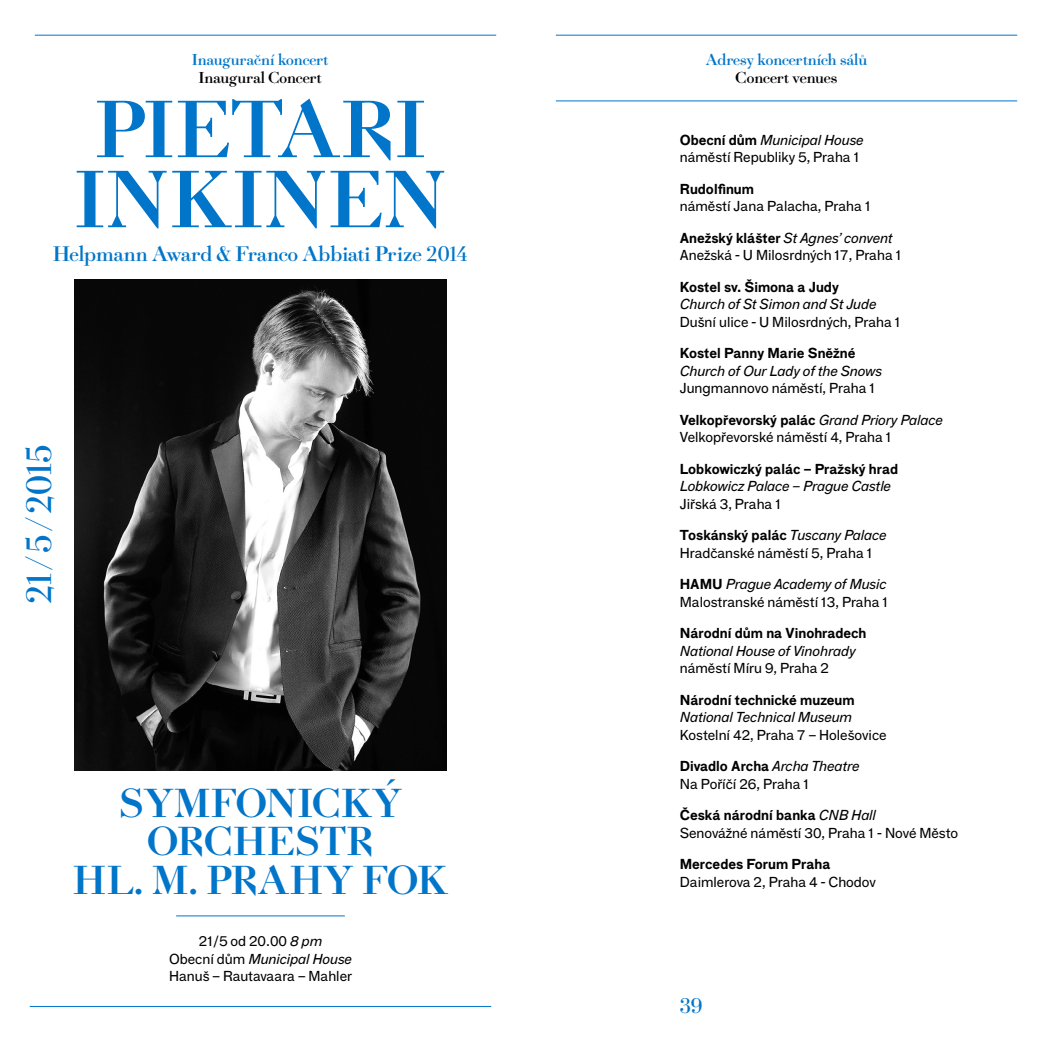
<style>
.page{position:relative;width:1042px;height:1042px;background:#fff}
.page>*{position:absolute;margin:0;border:0;box-sizing:border-box;transform-origin:0 0}
.t1{font:80.5px/70px "Gletscher 2.0";letter-spacing:.01em;color:#0075c9}
.t2{font:40.25px "Gletscher 2.0";letter-spacing:.01em;color:#0075c9}
.t3{font:35px "Gletscher 2.0";color:#0075c9}
.t4{font:21px "Gletscher 2.0";color:#0075c9}
.t5{font:15.75px "Gletscher 2.0";color:#0075c9}
.t6{font:15.75px "Gletscher 2.0";letter-spacing:-.01em;color:#000}
.t7{font:14px/17.5px "F Grotesk";color:#000}
.t8{font:700 14px "F Grotesk";color:#000}
.t9{font:italic 14px "F Grotesk";color:#000}
.s1{font-style:italic}
.s2{font-weight:700}
</style>
<div class="page">
<hr style="left:35px;top:35px;width:461px;height:1px;background:#0075c9">
<hr style="left:30px;top:1006px;width:461px;height:1px;background:#0075c9">
<hr style="left:176px;top:915px;width:169px;height:1px;background:#0075c9">
<img style="left:74px;top:279px;width:373px;height:491px">
<hr style="left:556px;top:35px;width:461px;height:1px;background:#0075c9">
<hr style="left:556px;top:100px;width:461px;height:1px;background:#0075c9">
<p class="t5" style="left:192px;top:50px;width:138px">Inaugurační koncert</p>
<p class="t6" style="left:198px;top:67px;width:125px">Inaugural Concert</p>
<h1 class="t1" style="left:74px;top:93px;width:354px">Pietari<br>Ink</h1>
<h1 class="t1" style="left:233px;top:163px;width:199px">inen</h1>
<h3 class="t4" style="left:53px;top:240px;width:416px">Helpmann Award &amp; Franco Abbiati Prize 2014</h3>
<h3 class="t3" style="left:17px;top:604px;width:161px;rotate:-90deg">21/5/2015</h3>
<h2 class="t2" style="left:119px;top:777px;width:121px">Symfon</h2>
<h2 class="t2" style="left:298px;top:777px;width:75px">ický</h2>
<h2 class="t2" style="left:147px;top:816px;width:228px">orchestr</h2>
<h2 class="t2" style="left:73px;top:854px;width:377px">hl. m. Prahy FOK</h2>
<p class="t7" style="left:169px;top:932px;width:184px;text-align:center">21/5 od 20.00 <span class="s1">8 pm<br></span>Obecní dům <span class="s1">Municipal House<br></span>Hanuš – Rautavaara – Mahler</p>
<p class="t5" style="left:706px;top:50px;width:163px">Adresy koncertních sálů</p>
<p class="t6" style="left:735px;top:67px;width:103px">Concert venues</p>
<p class="t7" style="left:680px;top:131px;width:185px"><span class="s2">Obecní dům</span> <span class="s1">Municipal House </span>náměstí Republiky 5, Praha 1</p>
<p class="t8" style="left:680px;top:180px;width:76px">Rudolfinum</p>
<p class="t7" style="left:680px;top:198px;width:192px">náměstí Jana Palacha, Praha 1</p>
<p class="t7" style="left:680px;top:229px;width:223px"><span class="s2">Anežský klášter</span> <span class="s1">St Agnes’ convent<br></span>Anežská - U Milosrdných 17, Praha 1</p>
<p class="t8" style="left:680px;top:278px;width:160px">Kostel sv. Šimona a Judy</p>
<p class="t9" style="left:680px;top:296px;width:198px">Church of St Simon and St Jude</p>
<p class="t7" style="left:680px;top:313px;width:222px">Dušní ulice - U Milosrdných, Praha 1</p>
<p class="t8" style="left:680px;top:345px;width:177px">Kostel Panny Marie Sněžné</p>
<p class="t9" style="left:680px;top:363px;width:204px">Church of Our Lady of the Snows</p>
<p class="t7" style="left:680px;top:380px;width:197px">Jungmannovo náměstí, Praha 1</p>
<p class="t7" style="left:680px;top:411px;width:265px"><span class="s2">Velkopřevorský palác</span> <span class="s1">Grand Priory Palace<br></span>Velkopřevorské náměstí 4, Praha 1</p>
<p class="t8" style="left:680px;top:460px;width:220px">Lobkowiczký palác – Pražský hrad</p>
<p class="t9" style="left:680px;top:478px;width:213px">Lobkowicz Palace – Prague Castle</p>
<p class="t7" style="left:680px;top:495px;width:103px">Jiřská 3, Praha 1</p>
<p class="t7" style="left:680px;top:527px;width:208px"><span class="s2">Toskánský palác</span> <span class="s1">Tuscany Palace<br></span>Hradčanské náměstí 5, Praha 1</p>
<p class="t7" style="left:680px;top:576px;width:210px"><span class="s2">HAMU</span> <span class="s1">Prague Academy of Music<br></span>Malostranské náměstí 13, Praha 1</p>
<p class="t8" style="left:680px;top:625px;width:188px">Národní dům na Vinohradech</p>
<p class="t9" style="left:680px;top:643px;width:177px">National House of Vinohrady</p>
<p class="t7" style="left:680px;top:660px;width:151px">náměstí Míru 9, Praha 2</p>
<p class="t8" style="left:680px;top:691px;width:176px">Národní technické muzeum</p>
<p class="t9" style="left:680px;top:709px;width:174px">National Technical Museum</p>
<p class="t7" style="left:680px;top:726px;width:208px">Kostelní 42, Praha 7 – Holešovice</p>
<p class="t7" style="left:680px;top:758px;width:181px"><span class="s2">Divadlo Archa</span> <span class="s1">Archa Theatre<br></span>Na Poříčí 26, Praha 1</p>
<p class="t7" style="left:680px;top:807px;width:280px"><span class="s2">Česká národní banka</span> <span class="s1">CNB Hall<br></span>Senovážné náměstí 30, Praha 1 - Nové Město</p>
<p class="t8" style="left:680px;top:856px;width:152px">Mercedes Forum Praha</p>
<p class="t7" style="left:680px;top:873px;width:198px">Daimlerova 2, Praha 4 - Chodov</p>
<h3 class="t4" style="left:680px;top:992px;width:24px">39</h3>
</div>
